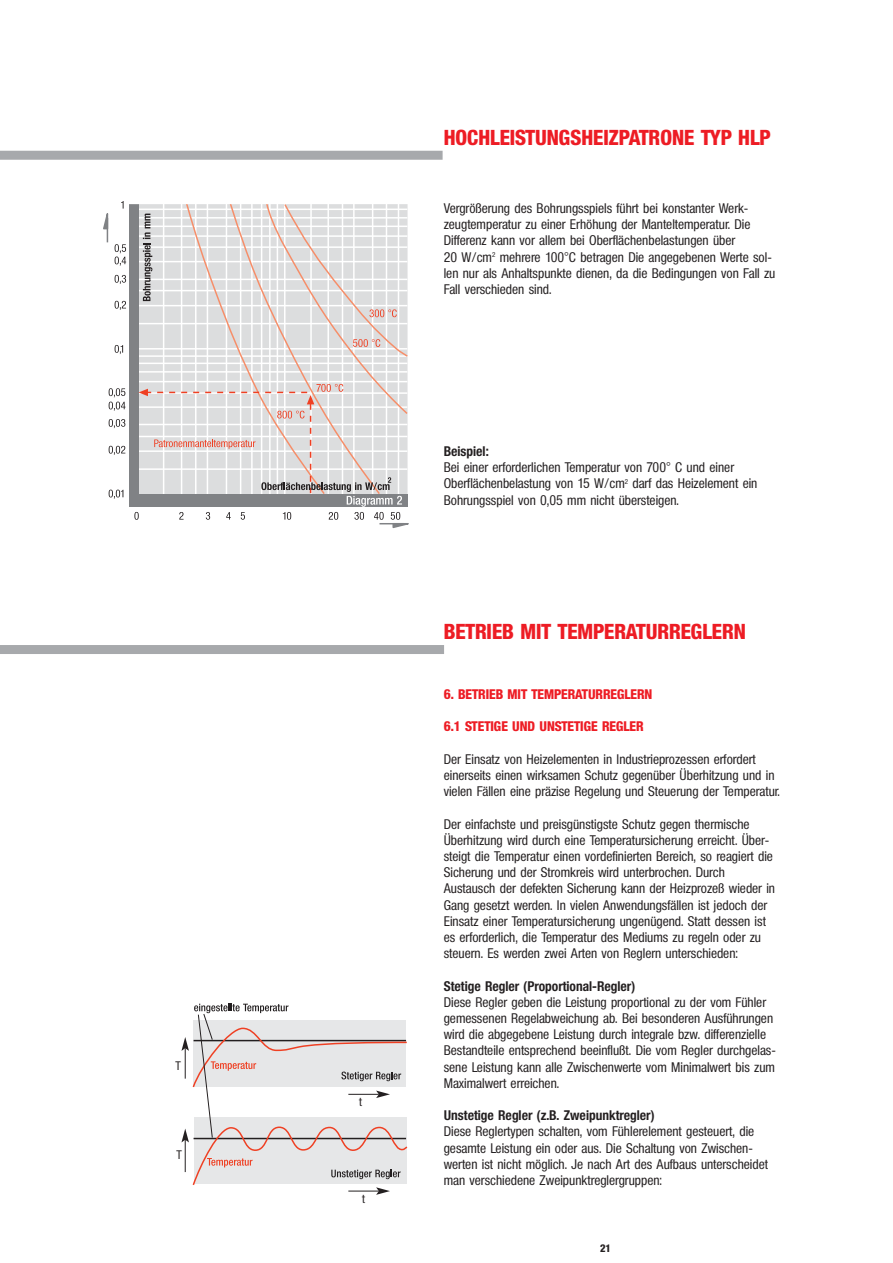
<style>
.page{position:relative;width:893px;height:1263px;background:#fff}
.page>*{position:absolute;margin:0;border:0;box-sizing:border-box;transform-origin:0 0}
.t1{font:800 21px "Colnova";color:#ed1c24}
.t2{font:500 13.5px/16.2px "Colnova";color:#231f20}
.t3{font:700 13.5px "Colnova";color:#231f20}
.t4{font:800 13.5px "Colnova";color:#ed1c24}
.t5{font:500 12px "Colnova";color:#231f20}
.t6{font:800 10.5px "Colnova";color:#231f20}
</style>
<div class="page">
<div style="left:0;top:151px;width:443px;height:9px;background:#a7a9ac"></div>
<div style="left:129px;top:203px;width:10px;height:298px;background:#808285"></div>
<svg style="left:121px;top:201px;width:3px;height:8px"></svg>
<svg style="left:103px;top:213px;width:6px;height:29px"></svg>
<svg style="left:115px;top:244px;width:11px;height:22px"></svg>
<svg style="left:115px;top:275px;width:11px;height:9px"></svg>
<svg style="left:115px;top:301px;width:11px;height:9px"></svg>
<svg style="left:115px;top:345px;width:8px;height:9px"></svg>
<svg style="left:109px;top:388px;width:16px;height:23px"></svg>
<svg style="left:109px;top:419px;width:16px;height:9px"></svg>
<svg style="left:109px;top:446px;width:17px;height:9px"></svg>
<svg style="left:109px;top:490px;width:14px;height:9px"></svg>
<div style="left:126px;top:190px;width:288px;height:14px;background:#fff"></div>
<svg style="left:134px;top:202px;width:276px;height:326px"></svg>
<div style="left:0;top:645px;width:444px;height:9px;background:#a7a9ac"></div>
<svg style="left:181px;top:1004px;width:227px;height:191px"></svg>
<p class="t5" style="left:175px;top:1062px;width:7px">T</p>
<p class="t5" style="left:176px;top:1151px;width:7px">T</p>
<p class="t5" style="left:359px;top:1097px;width:4px">t</p>
<p class="t5" style="left:362px;top:1194px;width:4px">t</p>
<h1 class="t1" style="left:444px;top:130px;width:328px">HOCHLEISTUNGSHEIZPATRONE TYP HLP</h1>
<p class="t2" style="left:444px;top:201px;width:333px">Vergrößerung des Bohrungsspiels führt bei konstanter Werk - zeugtemperatur zu einer Erhöhung der Manteltemperatur. Die Differenz kann vor allem bei Oberflächenbelastungen über<br>20 W/cm<sup>2</sup> mehrere 100°C betragen Die angegebenen Werte sol&shy;len nur als Anhaltspunkte dienen, da die Bedingungen von Fall zu Fall verschieden sind.</p>
<p class="t3" style="left:444px;top:446px;width:46px">Beispiel:</p>
<p class="t2" style="left:444px;top:460px;width:315px">Bei einer erforderlichen Temperatur von 700° C und einer<br>Oberflächenbelastung von 15 W/cm<sup>2</sup> darf das Heizelement ein<br>Bohrungsspiel von 0,05 mm nicht übersteigen.</p>
<h1 class="t1" style="left:444px;top:624px;width:304px">BETRIEB MIT TEMPERATURREGLERN</h1>
<p class="t4" style="left:444px;top:689px;width:210px">6. BETRIEB MIT TEMPERATURREGLERN</p>
<p class="t4" style="left:444px;top:722px;width:201px">6.1 STETIGE UND UNSTETIGE REGLER</p>
<p class="t2" style="left:444px;top:752px;width:338px">Der Einsatz von Heizelementen in Industrieprozessen erfordert einerseits einen wirksamen Schutz gegenüber Überhitzung und in vielen Fällen eine präzise Regelung und Steuerung der Temperatur.</p>
<p class="t2" style="left:444px;top:817px;width:333px">Der einfachste und preisgünstigste Schutz gegen thermische Überhitzung wird durch eine Temperatursicherung erreicht. Über&shy;steigt die Temperatur einen vordefinierten Bereich, so reagiert die Sicherung und der Stromkreis wird unterbrochen. Durch Austausch der defekten Sicherung kann der Heizprozeß wieder in Gang gesetzt werden. In vielen Anwendungsfällen ist jedoch der Einsatz einer Temperatursicherung ungenügend. Statt dessen ist es erforderlich, die Temperatur des Mediums zu regeln oder zu steuern. Es werden zwei Arten von Reglern unterschieden:</p>
<p class="t3" style="left:444px;top:981px;width:193px">Stetige Regler (Proportional-Regler)</p>
<p class="t2" style="left:444px;top:995px;width:334px">Diese Regler geben die Leistung proportional zu der vom Fühler gemessenen Regelabweichung ab. Bei besonderen Ausführungen wird die abgegebene Leistung durch integrale bzw. differenzielle Bestandteile entsprechend beeinflußt. Die vom Regler durchgelas&shy;sene Leistung kann alle Zwischenwerte vom Minimalwert bis zum Maximalwert erreichen.</p>
<p class="t3" style="left:444px;top:1110px;width:212px">Unstetige Regler (z.B. Zweipunktregler)</p>
<p class="t2" style="left:444px;top:1125px;width:326px">Diese Reglertypen schalten, vom Fühlerelement gesteuert, die gesamte Leistung ein oder aus. Die Schaltung von Zwischen - werten ist nicht möglich. Je nach Art des Aufbaus unterscheidet man verschiedene Zweipunktreglergruppen:</p>
<p class="t6" style="left:600px;top:1244px;width:12px">21</p>
</div>
